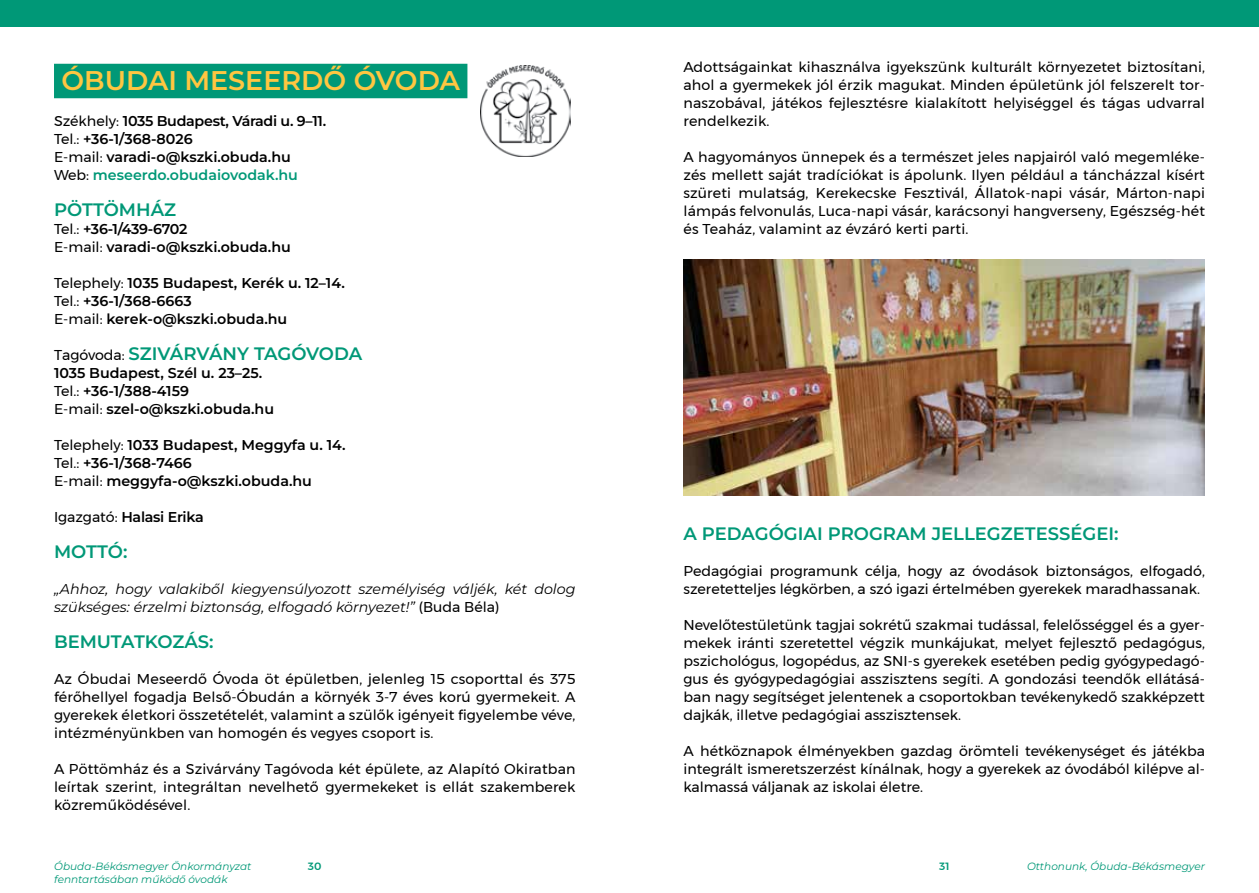
<style>
.page{position:relative;width:1259px;height:893px;background:#fff}
.page>*{position:absolute;margin:0;border:0;box-sizing:border-box;transform-origin:0 0}
.t1{font:100 27px "Montserrat";color:#ffc641}
.t2{font:100 18px "Montserrat";color:#009877}
.t3{font:14.25px/18px "Montserrat";color:#000;text-align:justify}
.t4{font:100 14.25px/18px "Montserrat";color:#000}
.t5{font:italic 100 14.25px/18px "Montserrat";color:#000}
.t6{font:100 14.25px "Montserrat";letter-spacing:-.02em;color:#000}
.t7{font:italic 100 10.5px "Montserrat";color:#009877}
.t8{font:500 10.5px "Montserrat";color:#009877}
.s1{font-weight:400}
.s2{color:#009877}
.s3{font-weight:400;font-size:14.25px;color:#000}
.s4{font-weight:400;font-style:normal}
</style>
<div class="page">
<div style="left:0;top:0;width:1259px;height:26px;background:#009877"></div>
<div style="left:54px;top:64px;width:413px;height:34px;background:#009877"></div>
<img style="left:480px;top:65px;width:90px;height:92px">
<img style="left:683px;top:259px;width:522px;height:236px">
<h1 class="t1" style="left:61px;top:62px;width:400px">ÓBUDAI MESEERDŐ ÓVODA</h1>
<p class="t4" style="left:54px;top:112px;width:274px"><span class="s1">Székhely:</span> 1035 Budapest, Váradi u. 9–11.<br><span class="s1">Tel.:</span> +36-1/368-8026<br><span class="s1">E-mail:</span> varadi-o@kszki.obuda.hu <span class="s1">Web:</span> <span class="s2">meseerdo.obudaiovodak.hu</span></p>
<p class="t2" style="left:54px;top:198px;width:124px">PÖTTÖMHÁZ</p>
<p class="t4" style="left:54px;top:220px;width:238px"><span class="s1">Tel.:</span> +36-1/439-6702<br><span class="s1">E-mail:</span> varadi-o@kszki.obuda.hu</p>
<p class="t4" style="left:54px;top:274px;width:292px"><span class="s1">Telephely:</span> 1035 Budapest, Kerék u. 12–14.<br><span class="s1">Tel.:</span> +36-1/368-6663<br><span class="s1">E-mail:</span> kerek-o@kszki.obuda.hu</p>
<p class="t2" style="left:54px;top:342px;width:310px"><span class="s3">Tagóvoda:</span> SZIVÁRVÁNY TAGÓVODA</p>
<p class="t4" style="left:54px;top:364px;width:221px">1035 Budapest, Szél u. 23–25.<br><span class="s1">Tel.:</span> +36-1/388-4159<br><span class="s1">E-mail:</span> szel-o@kszki.obuda.hu</p>
<p class="t4" style="left:54px;top:436px;width:293px"><span class="s1">Telephely:</span> 1033 Budapest, Meggyfa u. 14.<br><span class="s1">Tel.:</span> +36-1/368-7466<br><span class="s1">E-mail:</span> meggyfa-o@kszki.obuda.hu</p>
<p class="t6" style="left:54px;top:507px;width:151px"><span class="s1">Igazgató:</span> Halasi Erika</p>
<p class="t2" style="left:54px;top:540px;width:75px">MOTTÓ:</p>
<p class="t5" style="left:54px;top:580px;width:523px">„Ahhoz, hogy valakiből kiegyensúlyozott személyiség váljék, két dolog szükséges: érzelmi biztonság, elfogadó környezet!” <span class="s4">(Buda Béla)</span></p>
<p class="t2" style="left:54px;top:630px;width:161px">BEMUTATKOZÁS:</p>
<p class="t3" style="left:54px;top:670px;width:523px">Az Óbudai Meseerdő Óvoda öt épületben, jelenleg 15 csoporttal és 375 férőhellyel fogadja Belső-Óbudán a környék 3-7 éves korú gyermekeit. A gyerekek életkori összetételét, valamint a szülők igényeit figyelembe véve, intézményünkben van homogén és vegyes csoport is.</p>
<p class="t3" style="left:54px;top:760px;width:523px">A Pöttömház és a Szivárvány Tagóvoda két épülete, az Alapító Okiratban leírtak szerint, integráltan nevelhető gyermekeket is ellát szakemberek közreműködésével.</p>
<p class="t3" style="left:683px;top:58px;width:523px">Adottságainkat kihasználva igyekszünk kulturált környezetet biztosítani, ahol a gyermekek jól érzik magukat. Minden épületünk jól felszerelt tor&shy;naszobával, játékos fejlesztésre kialakított helyiséggel és tágas udvarral rendelkezik.</p>
<p class="t3" style="left:683px;top:148px;width:523px">A hagyományos ünnepek és a természet jeles napjairól való megemléke&shy;zés mellett saját tradíciókat is ápolunk. Ilyen például a táncházzal kísért szüreti mulatság, Kerekecske Fesztivál, Állatok-napi vásár, Márton-napi lámpás felvonulás, Luca-napi vásár, karácsonyi hangverseny, Egészség-hét és Teaház, valamint az évzáró kerti parti.</p>
<p class="t2" style="left:683px;top:522px;width:436px">A PEDAGÓGIAI PROGRAM JELLEGZETESSÉGEI:</p>
<p class="t3" style="left:683px;top:562px;width:523px">Pedagógiai programunk célja, hogy az óvodások biztonságos, elfogadó, szeretetteljes légkörben, a szó igazi értelmében gyerekek maradhassanak.</p>
<p class="t3" style="left:683px;top:616px;width:523px">Nevelőtestületünk tagjai sokrétű szakmai tudással, felelősséggel és a gyer&shy;mekek iránti szeretettel végzik munkájukat, melyet fejlesztő pedagógus, pszichológus, logopédus, az SNI-s gyerekek esetében pedig gyógypedagó&shy;gus és gyógypedagógiai asszisztens segíti. A gondozási teendők ellátásá&shy;ban nagy segítséget jelentenek a csoportokban tevékenykedő szakképzett dajkák, illetve pedagógiai asszisztensek.</p>
<p class="t3" style="left:683px;top:742px;width:523px">A hétköznapok élményekben gazdag örömteli tevékenységet és játékba integrált ismeretszerzést kínálnak, hogy a gyerekek az óvodából kilépve al&shy;kalmassá váljanak az iskolai életre.</p>
<p class="t7" style="left:54px;top:859px;width:199px">Óbuda-Békásmegyer Önkormányzat</p>
<p class="t8" style="left:308px;top:858px;width:15px">30</p>
<p class="t8" style="left:939px;top:858px;width:12px">31</p>
<p class="t7" style="left:1027px;top:859px;width:179px">Otthonunk, Óbuda-Békásmegyer</p>
<p class="t7" style="left:54px;top:872px;width:175px">fenntartásában működő óvodák</p>
</div>
